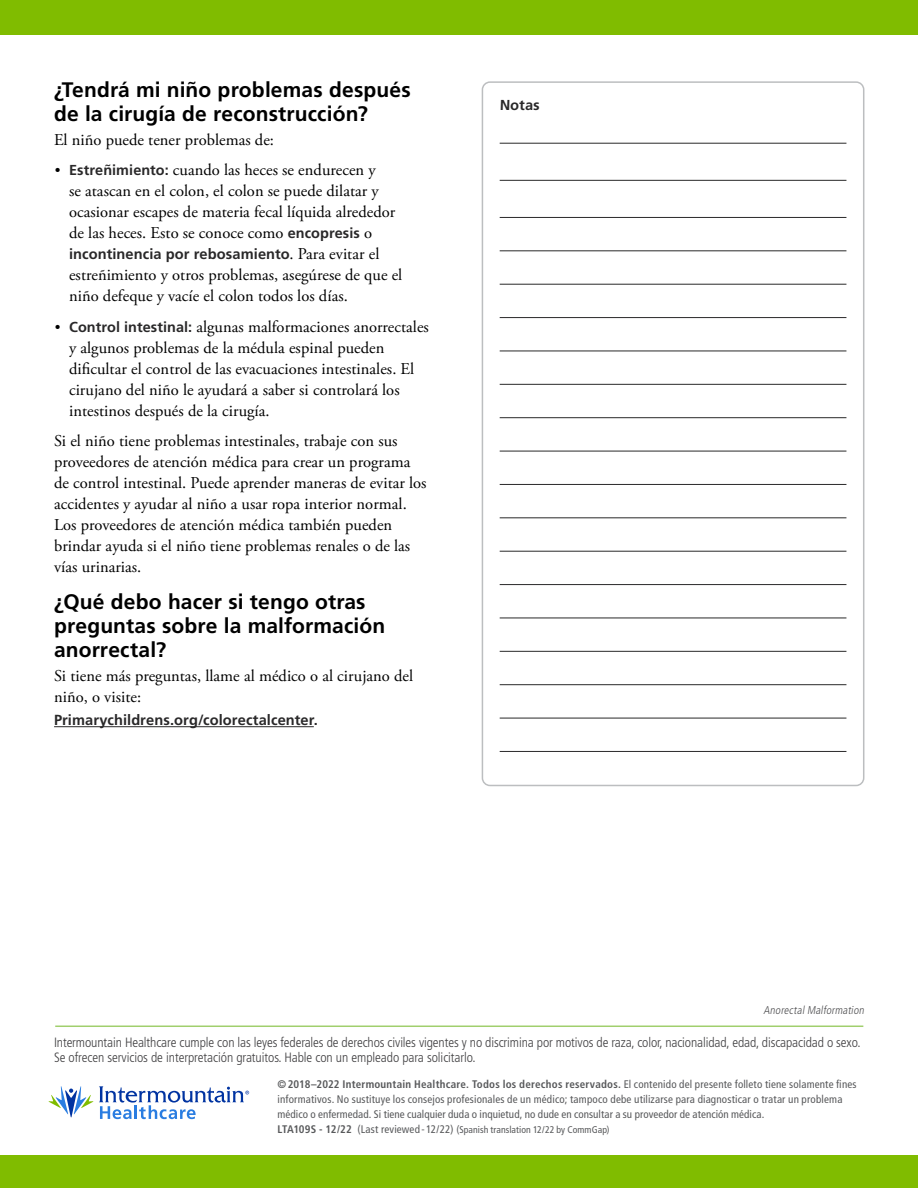
<style>
.page{position:relative;width:918px;height:1188px;background:#fff}
.page>*{position:absolute;margin:0;border:0;box-sizing:border-box;transform-origin:0 0}
.Level_1__h2{font:700 21px/24px "Frutiger LT Std";letter-spacing:.005em;color:#000}
.Main__p{font:16.5px/21px "Adobe Garamond Pro";color:#000}
.Main__p-2{font:700 14.7px "Frutiger LT Std";letter-spacing:.005em;color:#292829}
.Main_table{font:700 14.4px "Frutiger LT Std";color:#292829}
.t1{font:300 condensed 13.5px/15.8px "Frutiger LT Std";letter-spacing:-.01em;color:#414042}
.t2{font:italic 300 condensed 11.25px "Frutiger LT Std";color:#4d4d4f}
.Footer___h6{font:condensed 10.95px/15px "Frutiger LT Std";letter-spacing:.01em;color:#58595b}
.Footer___h6-2{font:condensed 9.75px "Frutiger LT Std";letter-spacing:.005em;color:#58595b}
.s1{font-size:15px}
.s2{font-family:"Frutiger LT Std";font-weight:700;font-size:14.4px;color:#292829}
.s3{font-family:"Adobe Garamond Pro";font-weight:400;font-size:16.5px;color:#000}
.s4{font-weight:700}
.s5{font-weight:700;font-size:10.95px}
.s6{font-size:10.95px}
.s7{font-size:10.5px}
</style>
<div class="page">
<div style="left:0;top:0;width:918px;height:35px;background:#80bc00"></div>
<div style="left:0;top:1156px;width:918px;height:32px;background:#80bc00"></div>
<hr style="left:55px;top:1026px;width:808px;height:1px;background:#a1cf6d">
<svg style="left:49px;top:1086px;width:44px;height:31px"></svg>
<svg style="left:99px;top:1086px;width:150px;height:33px"></svg>
<hr style="left:54px;top:726px;width:260px;height:1px;background:#292829">
<hr style="left:500px;top:143px;width:346px;height:1px;background:#292829">
<hr style="left:500px;top:180px;width:346px;height:1px;background:#292829">
<hr style="left:500px;top:217px;width:346px;height:1px;background:#292829">
<hr style="left:500px;top:250px;width:346px;height:1px;background:#292829">
<hr style="left:500px;top:284px;width:346px;height:1px;background:#292829">
<hr style="left:500px;top:317px;width:346px;height:1px;background:#292829">
<hr style="left:500px;top:351px;width:346px;height:1px;background:#292829">
<hr style="left:500px;top:384px;width:346px;height:1px;background:#292829">
<hr style="left:500px;top:417px;width:346px;height:1px;background:#292829">
<hr style="left:500px;top:451px;width:346px;height:1px;background:#292829">
<hr style="left:500px;top:484px;width:346px;height:1px;background:#292829">
<hr style="left:500px;top:517px;width:346px;height:1px;background:#292829">
<hr style="left:500px;top:551px;width:346px;height:1px;background:#292829">
<hr style="left:500px;top:584px;width:346px;height:1px;background:#292829">
<hr style="left:500px;top:618px;width:346px;height:1px;background:#292829">
<hr style="left:500px;top:651px;width:346px;height:1px;background:#292829">
<hr style="left:500px;top:684px;width:346px;height:1px;background:#292829">
<hr style="left:500px;top:718px;width:346px;height:1px;background:#292829">
<hr style="left:500px;top:751px;width:346px;height:1px;background:#292829">
<div style="left:482px;top:81px;width:382px;height:705px;border:2px solid #bcbec0;border-radius:8px"></div>
<p class="Level_1__h2" style="left:54px;top:78px;width:358px">¿Tendrá mi niño problemas después de la cirugía de reconstrucción?</p>
<p class="Main__p" style="left:54px;top:130px;width:221px">El niño puede tener problemas de:</p>
<p class="Main__p" style="left:69px;top:160px;width:328px;text-indent:-14px"><span class="s1">•</span> <span class="s2">Estreñimiento:</span> cuando las heces se endurecen y<br>se atascan en el colon, el colon se puede dilatar y ocasionar escapes de materia fecal líquida alrededor de las heces. Esto se conoce como <span class="s2">encopresis</span> o</p>
<p class="Main__p-2" style="left:69px;top:245px;width:312px">incontinencia por rebosamiento<span class="s3">. Para evitar el</span></p>
<p class="Main__p" style="left:69px;top:265px;width:335px">estreñimiento y otros problemas, asegúrese de que el niño defeque y vacíe el colon todos los días.</p>
<p class="Main__p" style="left:69px;top:316px;width:361px;text-indent:-14px"><span class="s1">•</span> <span class="s2">Control intestinal:</span> algunas malformaciones anorrectales y algunos problemas de la médula espinal pueden dificultar el control de las evacuaciones intestinales. El cirujano del niño le ayudará a saber si controlará los intestinos después de la cirugía.</p>
<p class="Main__p" style="left:54px;top:431px;width:374px">Si el niño tiene problemas intestinales, trabaje con sus proveedores de atención médica para crear un programa de control intestinal. Puede aprender maneras de evitar los accidentes y ayudar al niño a usar ropa interior normal.<br>Los proveedores de atención médica también pueden brindar ayuda si el niño tiene problemas renales o de las vías urinarias.</p>
<p class="Level_1__h2" style="left:54px;top:590px;width:333px">¿Qué debo hacer si tengo otras preguntas sobre la malformación anorrectal?</p>
<p class="Main__p" style="left:54px;top:666px;width:361px">Si tiene más preguntas, llame al médico o al cirujano del niño, o visite:</p>
<p class="Main__p-2" style="left:54px;top:712px;width:265px">Primarychildrens.org/colorectalcenter.</p>
<p class="Main_table" style="left:500px;top:97px;width:42px">Notas</p>
<p class="t2" style="left:763px;top:1003px;width:104px">AnorectalMalformation</p>
<p class="t1" style="left:54px;top:1034px;width:808px">Intermountain Healthcare cumple con las leyes federales de derechos civiles vigentes y no discrimina por motivos de raza, color, nacionalidad, edad, discapacidad o sexo.<br>Se ofrecen servicios de interpretación gratuitos. Hable con un empleado para solicitarlo.</p>
<p class="Footer___h6" style="left:278px;top:1077px;width:581px"><span class="s4">©2018–2022 Intermountain Healthcare. Todos los derechos reservados.</span> El contenido del presente folleto tiene solamente fines informativos. No sustituye los consejos profesionales de un médico; tampoco debe utilizarse para diagnosticar o tratar un problema médico o enfermedad. Si tiene cualquier duda o inquietud, no dude en consultar a su proveedor de atención médica.</p>
<p class="Footer___h6-2" style="left:278px;top:1124px;width:334px"><span class="s5">LTA109S - 12/22</span> <span class="s6">(Last reviewed - 12/22)</span> <span class="s7">(</span>Spanish translation 12/22 by CommGap)</p>
</div>
